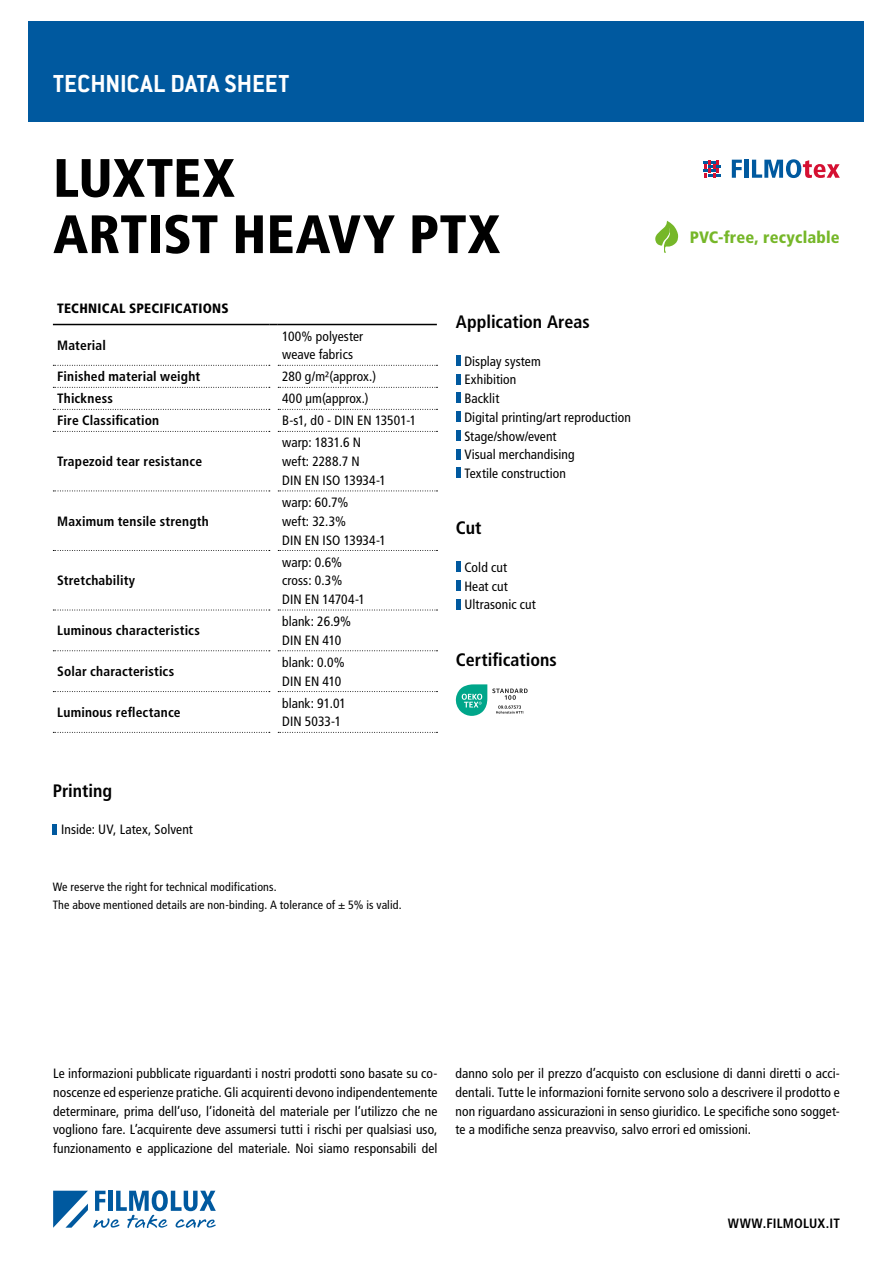
<style>
.page{position:relative;width:893px;height:1263px;background:#fff}
.page>*{position:absolute;margin:0;border:0;box-sizing:border-box;transform-origin:0 0}
.t1{font:900 condensed 54px/56.2px "Frutiger LT Std";color:#000}
.t2{font:700 27px "Conduit ITC Std";color:#fff}
.t3{font:700 condensed 18px "Frutiger LT Std";color:#000}
.t4{font:900 condensed 16.5px "Frutiger LT Std";letter-spacing:.01em;color:#76b729}
.t5{font:condensed 13.5px/18.8px "Frutiger LT Std";letter-spacing:.01em;color:#000}
.t6{font:700 condensed 13.5px "Frutiger LT Std";letter-spacing:.015em;color:#000}
.t7{font:900 condensed 13.5px "Frutiger LT Std";letter-spacing:.02em;color:#000}
.t8{font:condensed 12px/18.8px "Frutiger LT Std";letter-spacing:.01em;color:#000}
</style>
<div class="page">
<div style="left:29px;top:21px;width:835px;height:101px;background:#00599f"></div>
<hr style="left:456px;top:355px;width:4px;height:11px;background:#00599f">
<hr style="left:456px;top:374px;width:4px;height:10px;background:#00599f">
<hr style="left:456px;top:392px;width:4px;height:11px;background:#00599f">
<hr style="left:456px;top:411px;width:4px;height:11px;background:#00599f">
<hr style="left:456px;top:430px;width:4px;height:11px;background:#00599f">
<hr style="left:456px;top:449px;width:4px;height:10px;background:#00599f">
<hr style="left:456px;top:467px;width:4px;height:11px;background:#00599f">
<hr style="left:456px;top:561px;width:4px;height:11px;background:#00599f">
<hr style="left:456px;top:580px;width:4px;height:11px;background:#00599f">
<hr style="left:456px;top:599px;width:4px;height:10px;background:#00599f">
<svg style="left:53px;top:1190px;width:163px;height:38px"></svg>
<svg style="left:53px;top:365px;width:217px;height:1px"></svg>
<svg style="left:278px;top:365px;width:159px;height:1px"></svg>
<svg style="left:53px;top:387px;width:217px;height:1px"></svg>
<svg style="left:278px;top:387px;width:159px;height:1px"></svg>
<svg style="left:53px;top:409px;width:217px;height:1px"></svg>
<svg style="left:278px;top:409px;width:159px;height:1px"></svg>
<svg style="left:53px;top:431px;width:217px;height:1px"></svg>
<svg style="left:278px;top:431px;width:159px;height:1px"></svg>
<svg style="left:53px;top:491px;width:217px;height:1px"></svg>
<svg style="left:278px;top:491px;width:159px;height:1px"></svg>
<svg style="left:53px;top:550px;width:217px;height:1px"></svg>
<svg style="left:278px;top:550px;width:159px;height:1px"></svg>
<svg style="left:53px;top:610px;width:217px;height:1px"></svg>
<svg style="left:278px;top:610px;width:159px;height:1px"></svg>
<svg style="left:53px;top:650px;width:217px;height:1px"></svg>
<svg style="left:278px;top:650px;width:159px;height:1px"></svg>
<svg style="left:53px;top:691px;width:217px;height:1px"></svg>
<svg style="left:278px;top:691px;width:159px;height:1px"></svg>
<svg style="left:53px;top:732px;width:217px;height:1px"></svg>
<svg style="left:278px;top:732px;width:159px;height:1px"></svg>
<hr style="left:53px;top:324px;width:216px;height:1px;background:#000">
<hr style="left:278px;top:324px;width:159px;height:1px;background:#000">
<svg style="left:732px;top:160px;width:10px;height:18px"></svg>
<hr style="left:744px;top:160px;width:4px;height:18px;background:#00599f">
<svg style="left:752px;top:159px;width:88px;height:19px"></svg>
<svg style="left:703px;top:160px;width:18px;height:17px"></svg>
<hr style="left:53px;top:824px;width:4px;height:10px;background:#00599f">
<svg style="left:655px;top:221px;width:23px;height:32px"></svg>
<svg style="left:456px;top:684px;width:72px;height:32px"></svg>
<h2 class="t2" style="left:53px;top:68px;width:238px">TECHNICAL DATA SHEET</h2>
<h1 class="t1" style="left:53px;top:150px;width:449px">LUXTEX<br>ARTIST HEAVY PTX</h1>
<p class="t7" style="left:57px;top:300px;width:173px">TECHNICAL SPECIFICATIONS</p>
<p class="t6" style="left:57px;top:337px;width:50px">Material</p>
<p class="t5" style="left:282px;top:327px;width:83px">100% polyester weave fabrics</p>
<p class="t6" style="left:57px;top:369px;width:145px">Finished material weight</p>
<p class="t5" style="left:282px;top:367px;width:96px">280 g/m2(approx.)</p>
<p class="t6" style="left:57px;top:391px;width:57px">Thickness</p>
<p class="t5" style="left:282px;top:389px;width:88px">400 μm(approx.)</p>
<p class="t6" style="left:57px;top:413px;width:104px">Fire Classification</p>
<p class="t5" style="left:282px;top:411px;width:136px">B-s1, d0 - DIN EN 13501-1</p>
<p class="t6" style="left:57px;top:453px;width:146px">Trapezoid tear resistance</p>
<p class="t5" style="left:282px;top:433px;width:106px">warp: 1831.6 N weft: 2288.7 N<br>DIN EN ISO 13934-1</p>
<p class="t6" style="left:57px;top:513px;width:153px">Maximum tensile strength</p>
<p class="t6" style="left:57px;top:573px;width:80px">Stretchability</p>
<p class="t5" style="left:282px;top:493px;width:106px">warp: 60.7%<br>weft: 32.3%<br>DIN EN ISO 13934-1</p>
<p class="t5" style="left:282px;top:553px;width:84px">warp: 0.6% cross: 0.3%<br>DIN EN 14704-1</p>
<p class="t6" style="left:57px;top:623px;width:144px">Luminous characteristics</p>
<p class="t5" style="left:282px;top:612px;width:71px">blank: 26.9%<br>DIN EN 410</p>
<p class="t6" style="left:57px;top:664px;width:119px">Solar characteristics</p>
<p class="t5" style="left:282px;top:653px;width:64px">blank: 0.0%<br>DIN EN 410</p>
<p class="t6" style="left:57px;top:704px;width:125px">Luminous reflectance</p>
<p class="t5" style="left:282px;top:694px;width:65px">blank: 91.01<br>DIN 5033-1</p>
<h3 class="t3" style="left:53px;top:780px;width:61px">Printing</h3>
<p class="t5" style="left:61px;top:820px;width:133px">Inside: UV, Latex, Solvent</p>
<p class="t8" style="left:53px;top:877px;width:350px">We reserve the right for technical modifications.<br>The above mentioned details are non-binding. A tolerance of ± 5% is valid.</p>
<h3 class="t3" style="left:456px;top:311px;width:135px">Application Areas</h3>
<p class="t5" style="left:464px;top:352px;width:168px">Display system<br>Exhibition<br>Backlit<br>Digital printing/art reproduction<br>Stage/show/event<br>Visual merchandising<br>Textile construction</p>
<h3 class="t3" style="left:456px;top:517px;width:27px">Cut</h3>
<p class="t5" style="left:464px;top:558px;width:73px">Cold cut<br>Heat cut<br>Ultrasonic cut</p>
<h3 class="t3" style="left:456px;top:649px;width:102px">Certifications</h3>
<p class="t4" style="left:690px;top:227px;width:151px">PVC-free, recyclable</p>
<p class="t5" style="left:53px;top:1064px;width:386px;text-align:justify">Le informazioni pubblicate riguardanti i nostri prodotti sono basate su co&shy;noscenze ed esperienze pratiche. Gli acquirenti devono indipendentemente determinare, prima dell’uso, l’idoneità del materiale per l’utilizzo che ne vogliono fare. L’acquirente deve assumersi tutti i rischi per qualsiasi uso, funzionamento e applicazione del materiale. Noi siamo responsabili del</p>
<p class="t5" style="left:455px;top:1064px;width:386px;text-align:justify">danno solo per il prezzo d’acquisto con esclusione di danni diretti o acci&shy;dentali. Tutte le informazioni fornite servono solo a descrivere il prodotto e non riguardano assicurazioni in senso giuridico. Le specifiche sono sogget&shy;te a modifiche senza preavviso, salvo errori ed omissioni.</p>
<p class="t6" style="left:728px;top:1215px;width:113px">WWW.FILMOLUX.IT</p>
</div>
